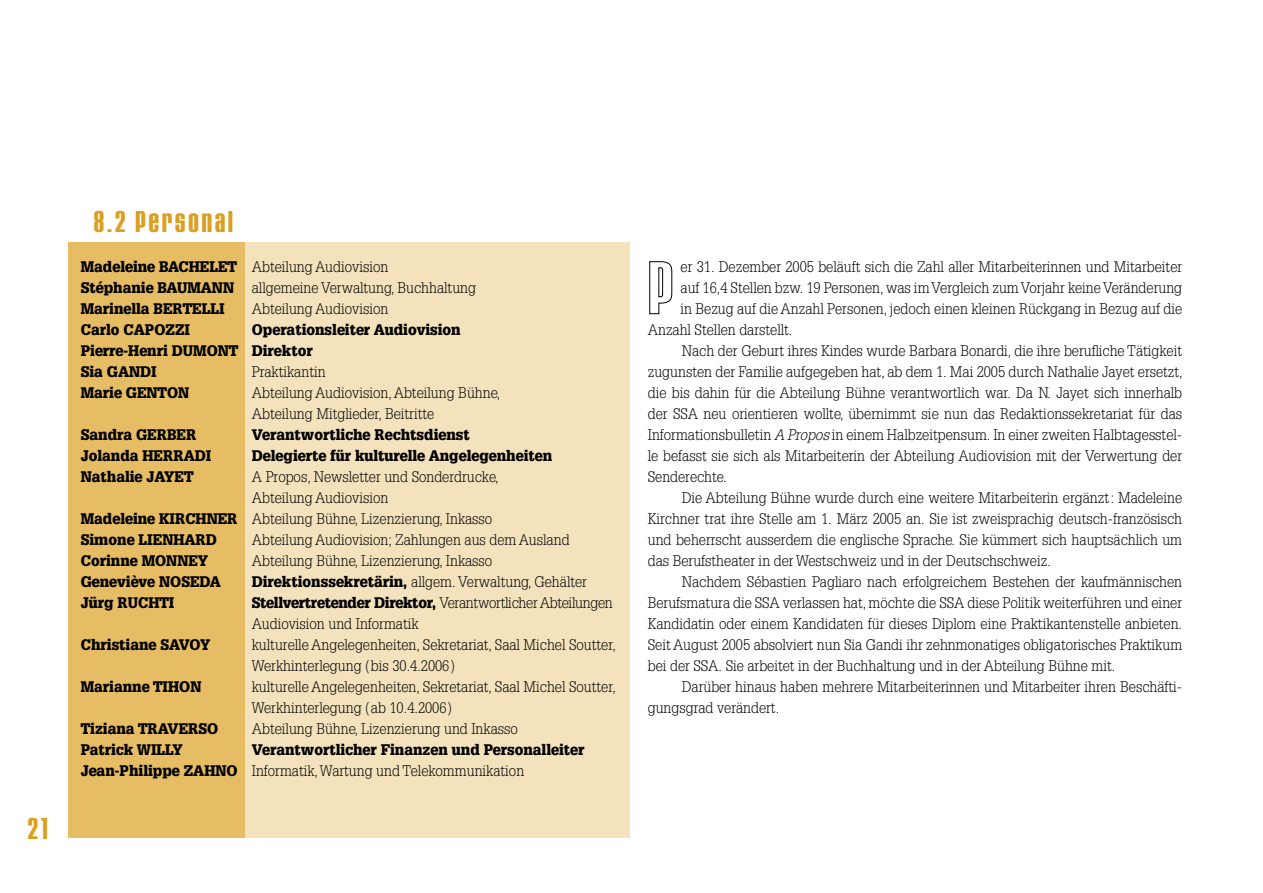
<style>
.page{position:relative;width:1263px;height:893px;background:#fff}
.page>*{position:absolute;margin:0;border:0;box-sizing:border-box;transform-origin:0 0}
.Texte{font:31.5px "House Gothic Bold Three";letter-spacing:.075em;color:#db9f22}
.t1{font:300 15px/21px "Glypha";color:#000;text-align:justify;scale:.95 1}
.t2{font:900 15px "Glypha";color:#000;scale:.95 1}
.t3{font:300 15px "Glypha";letter-spacing:-.02em;color:#000;scale:.95 1}
.s1{font-weight:900}
.s2{font-style:italic}
</style>
<div class="page">
<div style="left:240px;top:242px;width:389px;height:596px;background:#f4e2bd"></div>
<div style="left:68px;top:242px;width:177px;height:596px;background:#e6bc64"></div>
<svg style="left:649px;top:261px;width:23px;height:53px"></svg>
<p class="Texte" style="left:28px;top:810px;width:22px">21</p>
<p class="Texte" style="left:94px;top:203px;width:141px">8.2 Personal</p>
<p class="t1" style="left:81px;top:257px;width:325px"><span class="s1">Madeleine BACHELET</span> Abteilung Audiovision</p>
<p class="t1" style="left:81px;top:278px;width:418px"><span class="s1">Stéphanie BAUMANN</span> allgemeine Verwaltung, Buchhaltung</p>
<p class="t2" style="left:81px;top:300px;width:153px">Marinella BERTELLI</p>
<p class="t1" style="left:252px;top:299px;width:145px">Abteilung Audiovision</p>
<p class="t2" style="left:81px;top:321px;width:117px">Carlo CAPOZZI</p>
<p class="t2" style="left:252px;top:321px;width:221px">Operationsleiter Audiovision</p>
<p class="t2" style="left:81px;top:342px;width:246px">Pierre-Henri DUMONT Direktor</p>
<p class="t2" style="left:81px;top:363px;width:82px">Sia GANDI</p>
<p class="t1" style="left:252px;top:362px;width:79px">Praktikantin</p>
<p class="t2" style="left:81px;top:384px;width:116px">Marie GENTON</p>
<p class="t1" style="left:252px;top:383px;width:263px">Abteilung Audiovision, Abteilung Bühne,</p>
<p class="t1" style="left:252px;top:404px;width:194px">Abteilung Mitglieder, Beitritte</p>
<p class="t2" style="left:81px;top:426px;width:123px">Sandra GERBER</p>
<p class="t2" style="left:252px;top:426px;width:231px">Verantwortliche Rechtsdienst</p>
<p class="t2" style="left:81px;top:447px;width:139px">Jolanda HERRADI</p>
<p class="t2" style="left:252px;top:447px;width:318px">Delegierte für kulturelle Angelegenheiten</p>
<p class="t2" style="left:81px;top:468px;width:120px">Nathalie JAYET</p>
<p class="t1" style="left:252px;top:467px;width:261px">A Propos, Newsletter und Sonderdrucke,</p>
<p class="t1" style="left:252px;top:488px;width:145px">Abteilung Audiovision</p>
<p class="t1" style="left:81px;top:509px;width:435px"><span class="s1">Madeleine KIRCHNER</span> Abteilung Bühne, Lizenzierung, Inkasso</p>
<p class="t2" style="left:81px;top:531px;width:145px">Simone LIENHARD</p>
<p class="t1" style="left:252px;top:530px;width:336px">Abteilung Audiovision; Zahlungen aus dem Ausland</p>
<p class="t2" style="left:81px;top:552px;width:136px">Corinne MONNEY</p>
<p class="t1" style="left:252px;top:551px;width:255px">Abteilung Bühne, Lizenzierung, Inkasso</p>
<p class="t2" style="left:81px;top:573px;width:149px">Geneviève NOSEDA</p>
<p class="t1" style="left:252px;top:572px;width:354px"><span class="s1">Direktionssekretärin,</span> allgem. Verwaltung, Gehälter</p>
<p class="t2" style="left:81px;top:594px;width:100px">Jürg RUCHTI</p>
<p class="t3" style="left:252px;top:595px;width:381px"><span class="s1">Stellvertretender Direktor,</span> Verantwortlicher Abteilungen</p>
<p class="t1" style="left:252px;top:614px;width:177px">Audiovision und Informatik</p>
<p class="t2" style="left:81px;top:636px;width:138px">Christiane SAVOY</p>
<p class="t1" style="left:252px;top:635px;width:385px">kulturelle Angelegenheiten, Sekretariat, Saal Michel Soutter,</p>
<p class="t1" style="left:252px;top:656px;width:216px">Werkhinterlegung ( bis 30.4.2006 )</p>
<p class="t2" style="left:81px;top:678px;width:128px">Marianne TIHON</p>
<p class="t1" style="left:252px;top:677px;width:385px">kulturelle Angelegenheiten, Sekretariat, Saal Michel Soutter,</p>
<p class="t1" style="left:252px;top:698px;width:212px">Werkhinterlegung ( ab 10.4.2006 )</p>
<p class="t2" style="left:81px;top:720px;width:146px">Tiziana TRAVERSO</p>
<p class="t1" style="left:252px;top:719px;width:282px">Abteilung Bühne, Lizenzierung und Inkasso</p>
<p class="t2" style="left:81px;top:741px;width:109px">Patrick WILLY</p>
<p class="t2" style="left:252px;top:741px;width:352px">Verantwortlicher Finanzen und Personalleiter</p>
<p class="t1" style="left:81px;top:761px;width:468px"><span class="s1">Jean-Philippe ZAHNO</span> Informatik, Wartung und Telekommunikation</p>
<p class="t1" style="left:680px;top:256px;width:530px">er 31. Dezember 2005 beläuft sich die Zahl aller Mitarbeiterinnen und Mitarbeiter</p>
<p class="t1" style="left:680px;top:277px;width:530px">auf 16,4 Stellen bzw. 19 Personen, was im Vergleich zum Vorjahr keine Veränderung</p>
<p class="t1" style="left:680px;top:298px;width:530px">in Bezug auf die Anzahl Personen, jedoch einen kleinen Rückgang in Bezug auf die</p>
<p class="t1" style="left:648px;top:319px;width:154px">Anzahl Stellen darstellt.</p>
<p class="t1" style="left:648px;top:340px;width:565px;text-indent:34px">Nach der Geburt ihres Kindes wurde Barbara Bonardi, die ihre berufliche Tätigkeit zugunsten der Familie aufgegeben hat, ab dem 1. Mai 2005 durch Nathalie Jayet ersetzt, die bis dahin für die Abteilung Bühne verantwortlich war. Da N. Jayet sich innerhalb der SSA neu orientieren wollte, übernimmt sie nun das Redaktionssekretariat für das Informationsbulletin <span class="s2">A Propos</span> in einem Halbzeitpensum. In einer zweiten Halbtagesstel&shy;le befasst sie sich als Mitarbeiterin der Abteilung Audiovision mit der Verwertung der Senderechte.</p>
<p class="t1" style="left:648px;top:487px;width:564px;text-indent:34px">Die Abteilung Bühne wurde durch eine weitere Mitarbeiterin ergänzt : Madeleine Kirchner trat ihre Stelle am 1. März 2005 an. Sie ist zweisprachig deutsch-französisch und beherrscht ausserdem die englische Sprache. Sie kümmert sich hauptsächlich um das Berufstheater in der Westschweiz und in der Deutschschweiz.</p>
<p class="t1" style="left:648px;top:571px;width:564px;text-indent:34px">Nachdem Sébastien Pagliaro nach erfolgreichem Bestehen der kaufmännischen Berufsmatura die SSA verlassen hat, möchte die SSA diese Politik weiterführen und einer Kandidatin oder einem Kandidaten für dieses Diplom eine Praktikantenstelle anbieten.<br>Seit August 2005 absolviert nun Sia Gandi ihr zehnmonatiges obligatorisches Praktikum bei der SSA. Sie arbeitet in der Buchhaltung und in der Abteilung Bühne mit.</p>
<p class="t1" style="left:648px;top:676px;width:564px;text-indent:34px">Darüber hinaus haben mehrere Mitarbeiterinnen und Mitarbeiter ihren Beschäfti&shy;gungsgrad verändert.</p>
</div>
